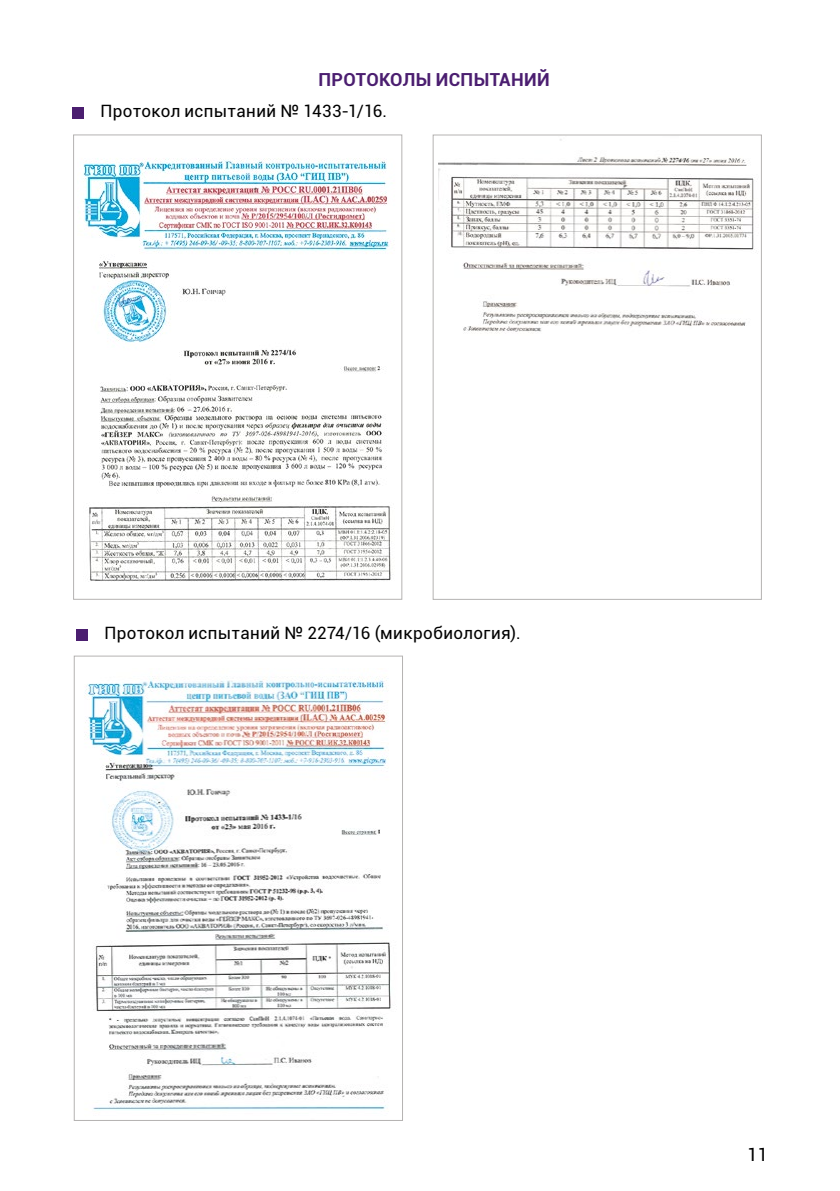
<style>
.page{position:relative;width:840px;height:1191px;background:#fff}
.page>*{position:absolute;margin:0;border:0;box-sizing:border-box;transform-origin:0 0}
.t1{font:700 18px "Roboto";letter-spacing:.02em;color:#4b1e70}
.t2{font:18px "Roboto";color:#000}
.t3{font:17px "Roboto";letter-spacing:.02em;color:#000}
</style>
<div class="page">
<img style="left:73px;top:668px;width:318px;height:453px">
<img style="left:81px;top:158px;width:312px;height:424px">
<img style="left:438px;top:134px;width:324px;height:466px">
<div style="left:76px;top:629px;width:11px;height:11px;background:#4b1e70"></div>
<div style="left:72px;top:107px;width:11px;height:11px;background:#4b1e70"></div>
<div style="left:432px;top:134px;width:329px;height:466px;border:1px solid #b5b3b2"></div>
<div style="left:74px;top:655px;width:329px;height:466px;border:1px solid #b5b3b2"></div>
<div style="left:73px;top:134px;width:329px;height:466px;border:1px solid #b5b3b2"></div>
<p class="t1" style="left:318px;top:66px;width:233px">ПРОТОКОЛЫ ИСПЫТАНИЙ</p>
<p class="t3" style="left:100px;top:99px;width:288px">Протокол испытаний № 1433-1/16.</p>
<p class="t3" style="left:104px;top:621px;width:417px">Протокол испытаний № 2274/16 (микробиология).</p>
<p class="t2" style="left:747px;top:1141px;width:22px">11</p>
</div>
